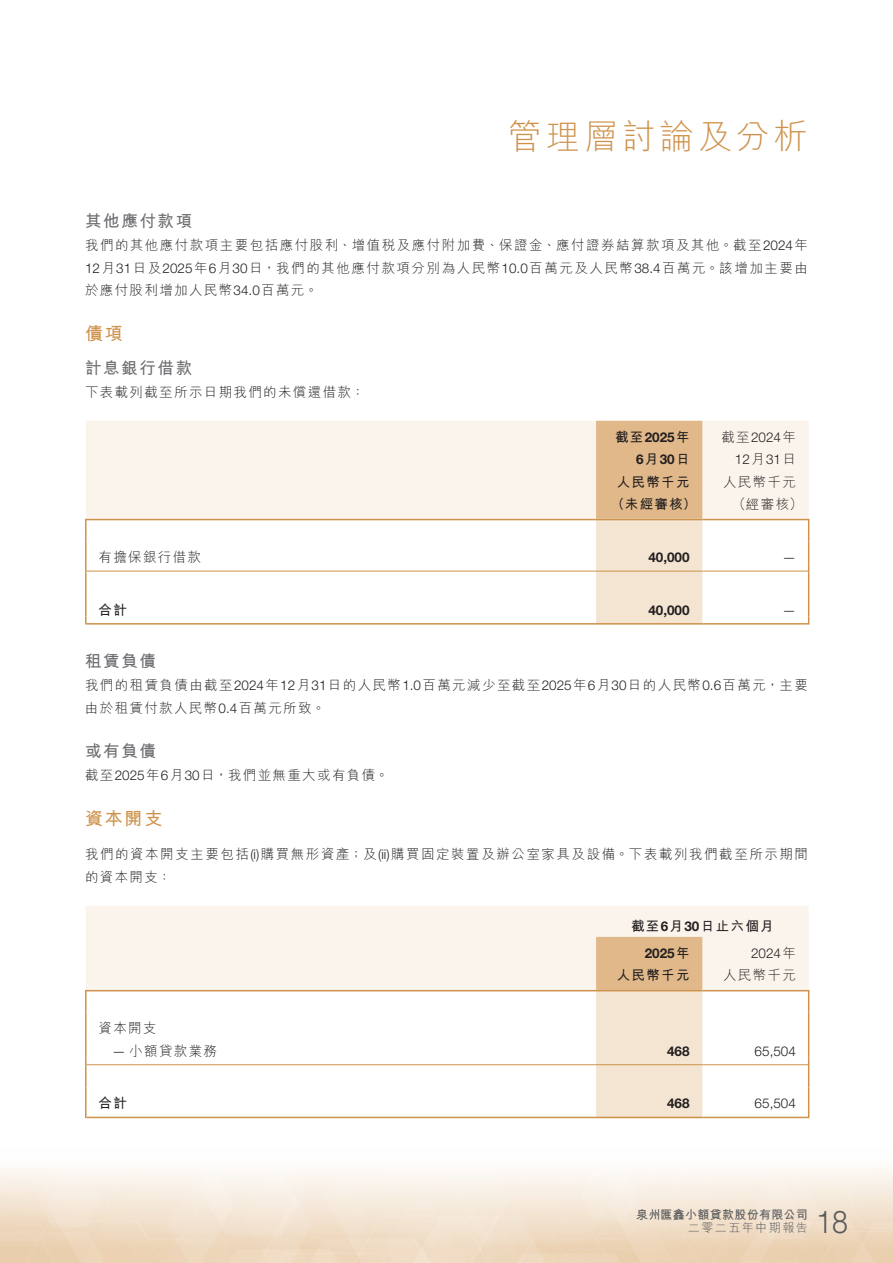
<style>
.page{position:relative;width:893px;height:1263px;background:#fff}
.page>*{position:absolute;margin:0;border:0;box-sizing:border-box;transform-origin:0 0}
.t1{font:300 34.5px "M Hei HK";letter-spacing:.1em;color:#ce924b}
.t2{font:300 31.5px "Helvetica Neue LT Std";color:#57585a;scale:.9 1}
.t3{font:700 18px "M Hei HK";letter-spacing:.1em;color:#ce924b}
.t4{font:700 16.5px "M Hei HK";letter-spacing:.1em;color:#6c6d70}
.t5{font:300 13.5px/22.5px "M Hei HK";letter-spacing:.105em;color:#231f20}
.t6{font:700 13.5px/22.5px "Helvetica Neue LT Std";color:#231f20;text-align:right}
.t7{font:300 13.5px/22.5px "Helvetica Neue LT Std";color:#231f20;text-align:right}
.t8{font:700 13.5px "M Hei HK";letter-spacing:.1em;color:#231f20}
.t9{font:700 12px "M Hei HK";letter-spacing:.025em;color:#57585a}
.t10{font:300 12px "M Hei HK";letter-spacing:.125em;color:#57585a}
.s1{font-family:"Helvetica Neue LT Std"}
.s2{font-family:"M Hei HK"}
</style>
<div class="page">
<div style="left:86px;top:421px;width:723px;height:98px;background:#faf4ec"></div>
<svg style="left:596px;top:421px;width:106px;height:202px;background:#e9cead"></svg>
<hr style="left:85px;top:519px;width:2px;height:22px;background:#ce924b">
<hr style="left:85px;top:541px;width:2px;height:23px;background:#ce924b">
<svg style="left:85px;top:564px;width:2px;height:7px"></svg>
<hr style="left:85px;top:571px;width:2px;height:23px;background:#ce924b">
<hr style="left:85px;top:594px;width:2px;height:22px;background:#ce924b">
<svg style="left:85px;top:616px;width:2px;height:8px"></svg>
<svg style="left:808px;top:520px;width:1px;height:104px"></svg>
<hr style="left:86px;top:519px;width:510px;height:1px;background:#ce924b">
<hr style="left:596px;top:519px;width:106px;height:1px;background:#ce924b">
<hr style="left:702px;top:519px;width:107px;height:1px;background:#ce924b">
<hr style="left:87px;top:571px;width:509px;height:1px;background:#ce924b">
<hr style="left:596px;top:571px;width:106px;height:1px;background:#ce924b">
<hr style="left:702px;top:571px;width:106px;height:1px;background:#ce924b">
<hr style="left:87px;top:623px;width:509px;height:1px;background:#ce924b">
<hr style="left:596px;top:623px;width:106px;height:1px;background:#ce924b">
<hr style="left:702px;top:623px;width:106px;height:1px;background:#ce924b">
<div style="left:86px;top:906px;width:723px;height:84px;background:#faf4ec"></div>
<svg style="left:596px;top:937px;width:106px;height:180px;background:#edd7bb"></svg>
<hr style="left:85px;top:990px;width:2px;height:22px;background:#ce924b">
<hr style="left:85px;top:1012px;width:2px;height:23px;background:#ce924b">
<hr style="left:85px;top:1035px;width:2px;height:22px;background:#ce924b">
<svg style="left:85px;top:1057px;width:2px;height:8px"></svg>
<hr style="left:85px;top:1065px;width:2px;height:22px;background:#ce924b">
<hr style="left:85px;top:1087px;width:2px;height:23px;background:#ce924b">
<svg style="left:85px;top:1110px;width:2px;height:8px"></svg>
<svg style="left:808px;top:991px;width:1px;height:127px"></svg>
<hr style="left:86px;top:990px;width:510px;height:1px;background:#ce924b">
<hr style="left:596px;top:990px;width:106px;height:1px;background:#ce924b">
<hr style="left:702px;top:990px;width:107px;height:1px;background:#ce924b">
<hr style="left:87px;top:1064px;width:509px;height:1px;background:#ce924b">
<hr style="left:596px;top:1064px;width:106px;height:1px;background:#ce924b">
<hr style="left:702px;top:1064px;width:106px;height:1px;background:#ce924b">
<hr style="left:87px;top:1117px;width:509px;height:1px;background:#ce924b">
<hr style="left:596px;top:1117px;width:106px;height:1px;background:#ce924b">
<hr style="left:702px;top:1117px;width:106px;height:1px;background:#ce924b">
<h1 class="t1" style="left:508px;top:119px;width:302px">管理層討論及分析</h1>
<p class="t4" style="left:85px;top:209px;width:109px">其他應付款項</p>
<p class="t5" style="left:85px;top:234px;width:724px;text-align:justify">我們的其他應付款項主要包括應付股利、增值稅及應付附加費、保證金、應付證券結算款項及其他。截至<span class="s1">2024</span>年<span class="s1">12</span>月<span class="s1">31</span>日及<span class="s1">2025</span>年<span class="s1">6</span>月<span class="s1">30</span>日，我們的其他應付款項分別為人民幣<span class="s1">10.0</span>百萬元及人民幣<span class="s1">38.4</span>百萬元。該增加主要由於應付股利增加人民幣<span class="s1">34.0</span>百萬元。</p>
<h3 class="t3" style="left:85px;top:320px;width:39px">債項</h3>
<p class="t4" style="left:85px;top:356px;width:109px">計息銀行借款</p>
<p class="t5" style="left:85px;top:380px;width:281px">下表載列截至所示日期我們的未償還借款：</p>
<p class="t6" style="left:615px;top:425px;width:76px"><span class="s2">截至</span>2025<span class="s2">年<br></span>6<span class="s2">月</span>30<span class="s2">日</span></p>
<p class="t7" style="left:721px;top:425px;width:76px"><span class="s2">截至</span>2024<span class="s2">年<br></span>12<span class="s2">月</span>31<span class="s2">日</span></p>
<p class="t5" style="left:723px;top:470px;width:74px">人民幣千元</p>
<p class="t8" style="left:617px;top:472px;width:74px">人民幣千元</p>
<p class="t5" style="left:99px;top:546px;width:104px">有擔保銀行借款</p>
<p class="t8" style="left:611px;top:494px;width:87px">（未經審核）</p>
<p class="t6" style="left:648px;top:546px;width:43px">40,000</p>
<p class="t5" style="left:732px;top:493px;width:72px">（經審核(</p>
<p class="t7" style="left:782px;top:546px;width:15px">—</p>
<p class="t8" style="left:99px;top:600px;width:30px">合計</p>
<p class="t4" style="left:85px;top:649px;width:72px">租賃負債</p>
<p class="t5" style="left:85px;top:674px;width:724px">我們的租賃負債由截至<span class="s1">2024</span>年<span class="s1">12</span>月<span class="s1">31</span>日的人民幣<span class="s1">1.0</span>百萬元減少至截至<span class="s1">2025</span>年<span class="s1">6</span>月<span class="s1">30</span>日的人民幣<span class="s1">0.6</span>百萬元，主要由於租賃付款人民幣<span class="s1">0.4</span>百萬元所致。</p>
<p class="t4" style="left:85px;top:739px;width:72px">或有負債</p>
<p class="t5" style="left:85px;top:764px;width:305px">截至<span class="s1">2025</span>年<span class="s1">6</span>月<span class="s1">30</span>日，我們並無重大或有負債。</p>
<h3 class="t3" style="left:85px;top:805px;width:79px">資本開支</h3>
<p class="t5" style="left:85px;top:843px;width:724px">我們的資本開支主要包括 <span class="s1">)i(</span> 購買無形資產；及 <span class="s1">)i i(</span> 購買固定裝置及辦公室家具及設備。下表載列我們截至所示期間的資本開支：</p>
<p class="t8" style="left:631px;top:916px;width:144px">截至<span class="s1">6</span>月<span class="s1">30</span>日止六個月</p>
<p class="t7" style="left:751px;top:941px;width:46px">2024<span class="s2">年</span></p>
<p class="t6" style="left:648px;top:598px;width:43px">40,000</p>
<p class="t7" style="left:782px;top:598px;width:15px">—</p>
<p class="t6" style="left:645px;top:941px;width:46px">2025<span class="s2">年</span></p>
<p class="t5" style="left:99px;top:1017px;width:60px">資本開支</p>
<p class="t5" style="left:112px;top:1039px;width:107px"><span class="s1">—</span> 小額貸款業務</p>
<p class="t8" style="left:99px;top:1093px;width:30px">合計</p>
<p class="t8" style="left:617px;top:965px;width:74px">人民幣千元</p>
<p class="t5" style="left:723px;top:964px;width:74px">人民幣千元</p>
<p class="t6" style="left:667px;top:1039px;width:24px">468</p>
<p class="t7" style="left:755px;top:1039px;width:43px">65,504</p>
<p class="t6" style="left:667px;top:1092px;width:24px">468</p>
<p class="t7" style="left:755px;top:1092px;width:43px">65,504</p>
<p class="t9" style="left:636px;top:1205px;width:173px">泉州匯鑫小額貸款股份有限公司</p>
<p class="t10" style="left:688px;top:1221px;width:121px">二零二五年中期報告</p>
<h2 class="t2" style="left:816px;top:1203px;width:37px">18</h2>
</div>
